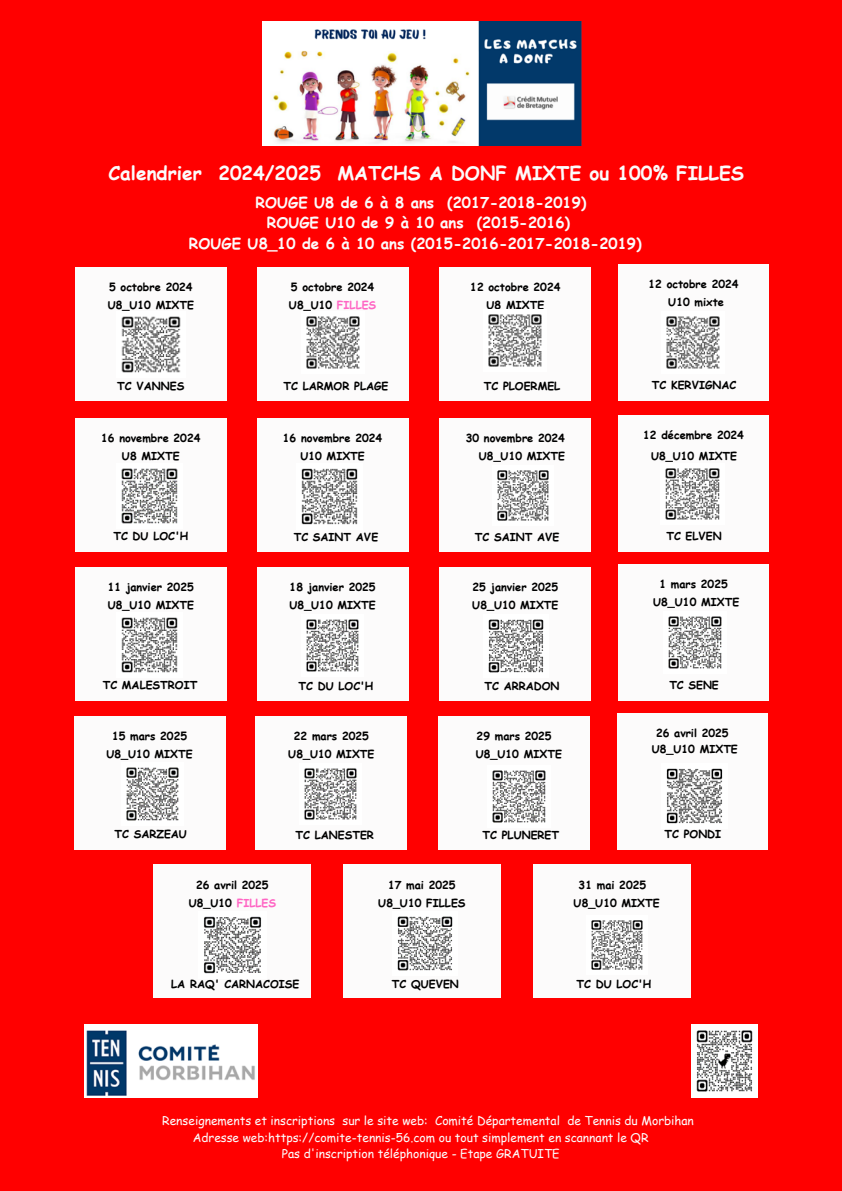
<style>
.page{position:relative;width:842px;height:1191px;background:#fff}
.page>*{position:absolute;margin:0;border:0;box-sizing:border-box;transform-origin:0 0}
.t1{font:700 19px "Comic Sans MS";color:#fcfbfb}
.t2{font:700 15px "Comic Sans MS";color:#fcfbfb}
.t3{font:12px "Comic Sans MS";color:#fcfbfb}
.t4{font:700 11px "Comic Sans MS";color:#000}
.s1{color:#ff66c4}
</style>
<div class="page">
<div style="left:0;top:0;width:842px;height:1190px;background:#f00"></div>
<img style="left:263px;top:21px;width:319px;height:125px">
<img style="left:84px;top:1024px;width:173px;height:73px">
<img style="left:691px;top:1024px;width:66px;height:73px">
<div style="left:75px;top:267px;width:151px;height:134px;background:#fcfbfb"></div>
<img style="left:121px;top:316px;width:60px;height:57px">
<div style="left:257px;top:267px;width:151px;height:134px;background:#fcfbfb"></div>
<div style="left:440px;top:267px;width:151px;height:134px;background:#fcfbfb"></div>
<div style="left:618px;top:264px;width:151px;height:137px;background:#fcfbfb"></div>
<img style="left:306px;top:316px;width:54px;height:53px">
<img style="left:488px;top:314px;width:54px;height:53px">
<img style="left:666px;top:316px;width:54px;height:53px">
<div style="left:75px;top:418px;width:151px;height:133px;background:#fcfbfb"></div>
<div style="left:257px;top:418px;width:151px;height:133px;background:#fcfbfb"></div>
<div style="left:440px;top:418px;width:151px;height:133px;background:#fcfbfb"></div>
<div style="left:618px;top:415px;width:151px;height:136px;background:#fcfbfb"></div>
<div style="left:75px;top:566px;width:151px;height:134px;background:#fcfbfb"></div>
<div style="left:257px;top:566px;width:151px;height:134px;background:#fcfbfb"></div>
<div style="left:440px;top:566px;width:151px;height:134px;background:#fcfbfb"></div>
<div style="left:618px;top:563px;width:151px;height:137px;background:#fcfbfb"></div>
<div style="left:74px;top:715px;width:151px;height:134px;background:#fcfbfb"></div>
<div style="left:256px;top:715px;width:151px;height:134px;background:#fcfbfb"></div>
<div style="left:439px;top:715px;width:151px;height:134px;background:#fcfbfb"></div>
<div style="left:617px;top:712px;width:151px;height:137px;background:#fcfbfb"></div>
<div style="left:154px;top:864px;width:157px;height:134px;background:#fcfbfb"></div>
<div style="left:343px;top:864px;width:158px;height:134px;background:#fcfbfb"></div>
<div style="left:534px;top:864px;width:157px;height:134px;background:#fcfbfb"></div>
<img style="left:121px;top:468px;width:57px;height:56px">
<img style="left:301px;top:468px;width:57px;height:57px">
<img style="left:497px;top:470px;width:52px;height:51px">
<img style="left:665px;top:468px;width:55px;height:52px">
<img style="left:121px;top:617px;width:57px;height:56px">
<img style="left:306px;top:619px;width:53px;height:53px">
<img style="left:488px;top:619px;width:56px;height:54px">
<img style="left:668px;top:616px;width:54px;height:53px">
<img style="left:126px;top:767px;width:53px;height:54px">
<img style="left:304px;top:768px;width:53px;height:52px">
<img style="left:492px;top:770px;width:54px;height:53px">
<img style="left:666px;top:768px;width:57px;height:56px">
<img style="left:203px;top:916px;width:59px;height:58px">
<img style="left:397px;top:916px;width:56px;height:55px">
<img style="left:591px;top:920px;width:52px;height:50px">
<h3 class="t1" style="left:109px;top:159px;width:637px">Calendrier 2024/2025 MATCHS A DONF MIXTE ou 100% FILLES</h3>
<h3 class="t2" style="left:256px;top:191px;width:332px">ROUGE U8 de 6 à 8 ans (2017-2018-2019)</h3>
<p class="t2" style="left:267px;top:211px;width:305px">ROUGE U10 de 9 à 10 ans (2015-2016)</p>
<h3 class="t2" style="left:189px;top:232px;width:454px">ROUGE U8_10 de 6 à 10 ans (2015-2016-2017-2018-2019)</h3>
<h2 class="t4" style="left:109px;top:279px;width:85px">5 octobre 2024</h2>
<h2 class="t4" style="left:108px;top:297px;width:88px">U8_U10 MIXTE</h2>
<h4 class="t4" style="left:117px;top:378px;width:69px">TC VANNES</h4>
<h3 class="t4" style="left:291px;top:279px;width:85px">5 octobre 2024</h3>
<h3 class="t4" style="left:289px;top:297px;width:89px">U8_U10 <span class="s1">FILLES</span></h3>
<p class="t4" style="left:283px;top:378px;width:106px">TC LARMOR PLAGE</p>
<h3 class="t4" style="left:470px;top:279px;width:92px">12 octobre 2024</h3>
<h3 class="t4" style="left:486px;top:297px;width:59px">U8 MIXTE</h3>
<p class="t4" style="left:484px;top:378px;width:78px">TC PLOERMEL</p>
<h4 class="t4" style="left:101px;top:430px;width:101px">16 novembre 2024</h4>
<h4 class="t4" style="left:283px;top:430px;width:101px">16 novembre 2024</h4>
<h3 class="t4" style="left:466px;top:430px;width:101px">30 novembre 2024</h3>
<h4 class="t4" style="left:122px;top:448px;width:59px">U8 MIXTE</h4>
<h3 class="t4" style="left:113px;top:527px;width:76px">TC DU LOC'H</h3>
<p class="t4" style="left:300px;top:448px;width:66px">U10 MIXTE</p>
<h3 class="t4" style="left:294px;top:529px;width:86px">TC SAINT AVE</h3>
<h3 class="t4" style="left:479px;top:448px;width:88px">U8_U10 MIXTE</h3>
<p class="t4" style="left:475px;top:529px;width:86px">TC SAINT AVE</p>
<p class="t4" style="left:108px;top:578px;width:87px">11 janvier 2025</p>
<h3 class="t4" style="left:290px;top:578px;width:87px">18 janvier 2025</h3>
<h3 class="t4" style="left:472px;top:578px;width:87px">25 janvier 2025</h3>
<h3 class="t4" style="left:108px;top:596px;width:88px">U8_U10 MIXTE</h3>
<h3 class="t4" style="left:103px;top:677px;width:96px">TC MALESTROIT</h3>
<p class="t4" style="left:289px;top:596px;width:88px">U8_U10 MIXTE</p>
<h3 class="t4" style="left:299px;top:678px;width:76px">TC DU LOC'H</h3>
<h4 class="t4" style="left:472px;top:596px;width:88px">U8_U10 MIXTE</h4>
<h4 class="t4" style="left:485px;top:678px;width:77px">TC ARRADON</h4>
<p class="t4" style="left:112px;top:727px;width:77px">15 mars 2025</p>
<h3 class="t4" style="left:294px;top:727px;width:77px">22 mars 2025</h3>
<h3 class="t4" style="left:477px;top:727px;width:77px">29 mars 2025</h3>
<p class="t4" style="left:106px;top:745px;width:88px">U8_U10 MIXTE</p>
<h3 class="t4" style="left:288px;top:745px;width:88px">U8_U10 MIXTE</h3>
<h3 class="t4" style="left:476px;top:745px;width:88px">U8_U10 MIXTE</h3>
<h3 class="t4" style="left:648px;top:276px;width:92px">12 octobre 2024</h3>
<h3 class="t4" style="left:668px;top:293px;width:57px">U10 mixte</h3>
<p class="t4" style="left:652px;top:377px;width:86px">TC KERVIGNAC</p>
<h3 class="t4" style="left:643px;top:427px;width:102px">12 décembre 2024</h3>
<h3 class="t4" style="left:651px;top:448px;width:88px">U8_U10 MIXTE</h3>
<p class="t4" style="left:666px;top:527px;width:57px">TC ELVEN</p>
<h4 class="t4" style="left:659px;top:575px;width:70px">1 mars 2025</h4>
<h4 class="t4" style="left:653px;top:593px;width:88px">U8_U10 MIXTE</h4>
<h3 class="t4" style="left:669px;top:676px;width:51px">TC SENE</h3>
<p class="t4" style="left:656px;top:724px;width:74px">26 avril 2025</p>
<h3 class="t4" style="left:652px;top:740px;width:88px">U8_U10 MIXTE</h3>
<h3 class="t4" style="left:115px;top:825px;width:74px">TC SARZEAU</h3>
<p class="t4" style="left:296px;top:826px;width:80px">TC LANESTER</p>
<p class="t4" style="left:196px;top:876px;width:74px">26 avril 2025</p>
<h3 class="t4" style="left:388px;top:876px;width:69px">17 mai 2025</h3>
<h4 class="t4" style="left:189px;top:894px;width:89px">U8_U10 <span class="s1">FILLES</span></h4>
<p class="t4" style="left:378px;top:894px;width:89px">U8_U10 FILLES</p>
<h3 class="t4" style="left:483px;top:826px;width:78px">TC PLUNERET</h3>
<h4 class="t4" style="left:664px;top:825px;width:58px">TC PONDI</h4>
<p class="t4" style="left:579px;top:876px;width:69px">31 mai 2025</p>
<p class="t4" style="left:574px;top:894px;width:88px">U8_U10 MIXTE</p>
<h4 class="t4" style="left:171px;top:975px;width:130px">LA RAQ' CARNACOISE</h4>
<p class="t4" style="left:392px;top:975px;width:69px">TC QUEVEN</p>
<p class="t4" style="left:576px;top:975px;width:76px">TC DU LOC'H</p>
<h4 class="t3" style="left:162px;top:1111px;width:533px">Renseignements et inscriptions sur le site web: Comité Départemental de Tennis du Morbihan</h4>
<h4 class="t3" style="left:193px;top:1128px;width:457px">Adresse web:https://comite-tennis-56.com ou tout simplement en scannant le QR</h4>
<h4 class="t3" style="left:282px;top:1144px;width:279px">Pas d'inscription téléphonique - Etape GRATUITE</h4>
</div>
